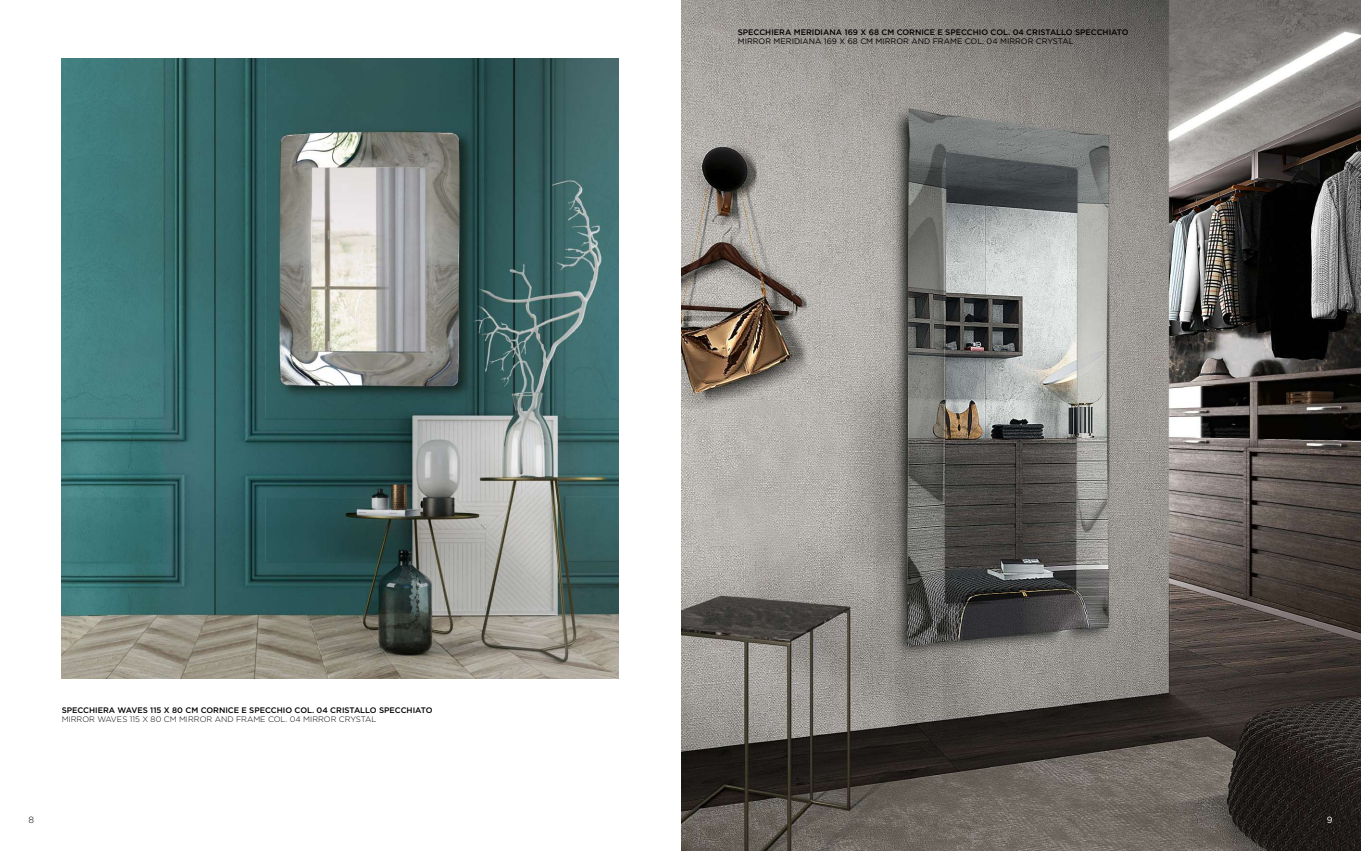
<style>
.page{position:relative;width:1361px;height:851px;background:#fff}
.page>*{position:absolute;margin:0;border:0;box-sizing:border-box;transform-origin:0 0}
.t1{font:300 9px "Gotham";color:#000}
.t2{font:9px "Gotham";color:#fff}
.t3{font:500 8px "Gotham";color:#000}
.t4{font:8px "Gotham";color:#000}
.t5{font:300 8px "Gotham";color:#000}
</style>
<div class="page">
<img style="left:681px;top:0;width:680px;height:850px">
<img style="left:62px;top:58px;width:557px;height:620px">
<p class="t3" style="left:62px;top:704px;width:372px">SPECCHIERA WAVES 115 X 80 CM CORNICE E SPECCHIO COL. 04 CRISTALLO SPECCHIATO</p>
<p class="t5" style="left:62px;top:713px;width:316px">MIRROR WAVES 115 X 80 CM MIRROR AND FRAME COL. 04 MIRROR CRYSTAL</p>
<p class="t3" style="left:738px;top:27px;width:392px">SPECCHIERA MERIDIANA 169 X 68 CM CORNICE E SPECCHIO COL. 04 CRISTALLO SPECCHIATO</p>
<p class="t4" style="left:738px;top:36px;width:337px">MIRROR MERIDIANA 169 X 68 CM MIRROR AND FRAME COL. 04 MIRROR CRYSTAL</p>
<p class="t1" style="left:28px;top:813px;width:7px">8</p>
<p class="t2" style="left:1326px;top:813px;width:7px">9</p>
</div>
